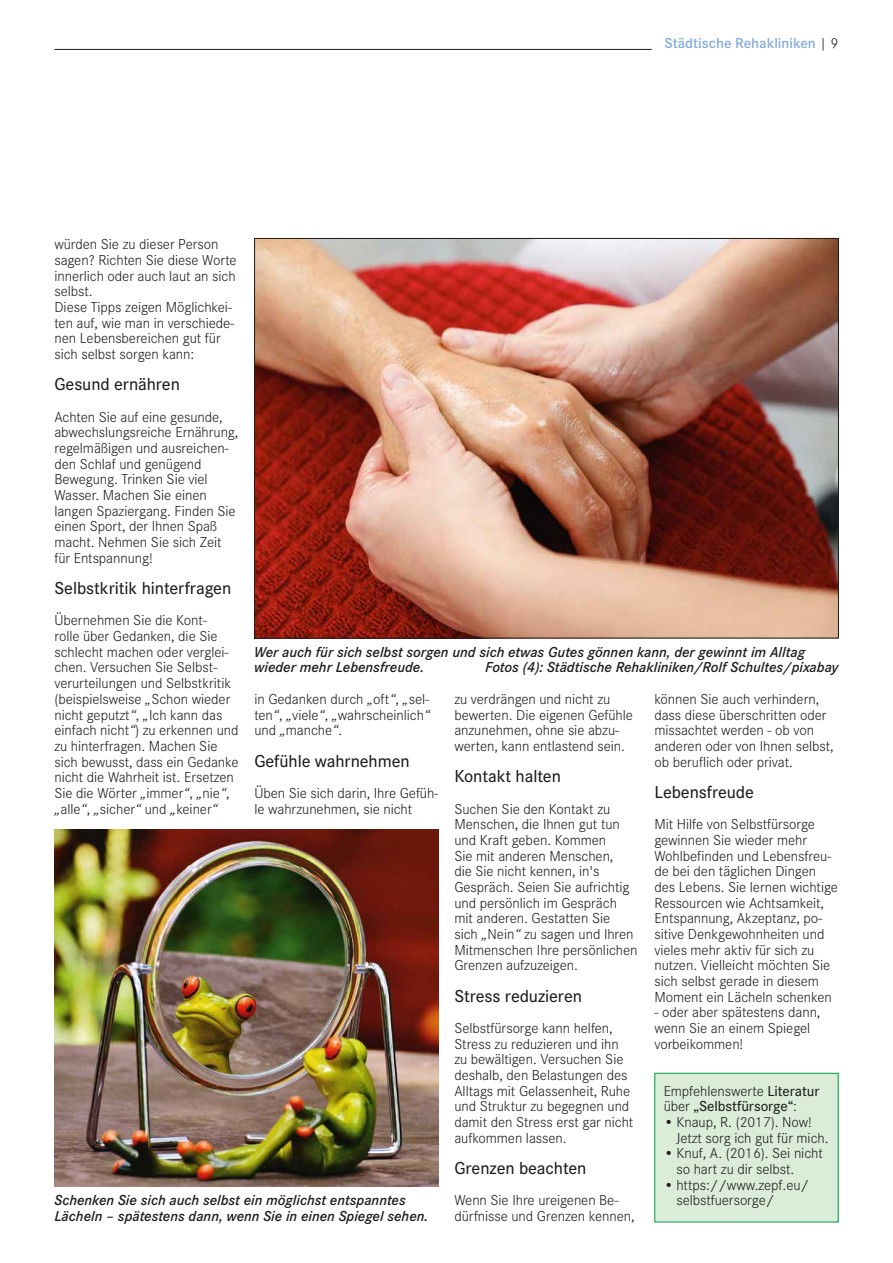
<style>
.page{position:relative;width:893px;height:1263px;background:#fff}
.page>*{position:absolute;margin:0;border:0;box-sizing:border-box;transform-origin:0 0}
.t1{font:500 18px "Corporate S";letter-spacing:-.005em;color:#1d1d1b}
.t2{font:300 15px/15.6px "Corporate S";letter-spacing:-.005em;color:#1d1d1b}
.t3{font:italic 600 15px/15.6px "Corporate S";color:#1d1d1b}
.t4{font:500 15px/15.6px "Corporate S";letter-spacing:-.005em;color:#1d1d1b}
.t5{font:600 15px "Corporate S";color:#86acdc}
.s1{font-weight:300;color:#1d1d1b}
.s2{font-style:italic}
.s3{font-weight:300}
</style>
<div class="page">
<hr style="left:54px;top:49px;width:598px;height:1px;background:#1d1d1b">
<img style="left:54px;top:829px;width:384px;height:357px">
<img style="left:256px;top:240px;width:581px;height:396px">
<div style="left:655px;top:1073px;width:183px;height:149px;background:#dbecd9"></div>
<p class="t5" style="left:664px;top:33px;width:176px">Städtische Rehakliniken <span class="s1">| 9</span></p>
<p class="t2" style="left:54px;top:236px;width:184px">würden Sie zu dieser Person sagen? Richten Sie diese Worte innerlich oder auch laut an sich selbst.<br>Diese Tipps zeigen Möglichkei&shy;ten auf, wie man in verschiede&shy;nen Lebensbereichen gut für sich selbst sorgen kann:</p>
<p class="t1" style="left:54px;top:373px;width:127px">Gesund ernähren</p>
<p class="t2" style="left:54px;top:408px;width:185px">Achten Sie auf eine gesunde, abwechslungsreiche Ernährung, regelmäßigen und ausreichen&shy;den Schlaf und genügend<br>Bewegung. Trinken Sie viel<br>Wasser. Machen Sie einen langen Spaziergang. Finden Sie einen Sport, der Ihnen Spaß macht. Nehmen Sie sich Zeit für Entspannung!</p>
<p class="t1" style="left:54px;top:576px;width:178px">Selbstkritik hinterfragen</p>
<p class="t2" style="left:54px;top:612px;width:186px">Übernehmen Sie die Kont-<br>rolle über Gedanken, die Sie schlecht machen oder verglei&shy;chen. Versuchen Sie Selbst&shy;verurteilungen und Selbstkritik (beispielsweise <span class="s2">„</span>Schon wieder nicht geputzt<span class="s2">“</span>, <span class="s2">„</span>Ich kann das einfach nicht<span class="s2">“</span>) zu erkennen und zu hinterfragen. Machen Sie sich bewusst, dass ein Gedanke nicht die Wahrheit ist. Ersetzen<br>Sie die Wörter <span class="s2">„</span>immer<span class="s2">“</span>, <span class="s2">„</span>nie<span class="s2">“</span>, <span class="s2">„</span>alle<span class="s2">“</span>, <span class="s2">„</span>sicher<span class="s2">“</span> und <span class="s2">„</span>keiner<span class="s2">“</span></p>
<p class="t3" style="left:254px;top:644px;width:552px">Wer auch für sich selbst sorgen und sich etwas Gutes gönnen kann, der gewinnt im Alltag wieder mehr Lebensfreude.</p>
<p class="t3" style="left:485px;top:659px;width:355px">Fotos (4): Städtische Rehakliniken/Rolf Schultes/pixabay</p>
<p class="t2" style="left:454px;top:690px;width:180px">zu verdrängen und nicht zu bewerten. Die eigenen Gefühle anzunehmen, ohne sie abzu&shy;werten, kann entlastend sein.</p>
<p class="t1" style="left:454px;top:764px;width:108px">Kontakt halten</p>
<p class="t2" style="left:454px;top:800px;width:185px">Suchen Sie den Kontakt zu<br>Menschen, die Ihnen gut tun und Kraft geben. Kommen<br>Sie mit anderen Menschen,<br>die Sie nicht kennen, in's<br>Gespräch. Seien Sie aufrichtig und persönlich im Gespräch mit anderen. Gestatten Sie<br>sich <span class="s2">„</span>Nein<span class="s2">“</span> zu sagen und Ihren<br>Mitmenschen Ihre persönlichen<br>Grenzen aufzuzeigen.</p>
<p class="t1" style="left:454px;top:984px;width:129px">Stress reduzieren</p>
<p class="t2" style="left:454px;top:1020px;width:180px">Selbstfürsorge kann helfen,<br>Stress zu reduzieren und ihn zu bewältigen. Versuchen Sie deshalb, den Belastungen des<br>Alltags mit Gelassenheit, Ruhe und Struktur zu begegnen und damit den Stress erst gar nicht aufkommen lassen.</p>
<p class="t1" style="left:454px;top:1156px;width:134px">Grenzen beachten</p>
<p class="t2" style="left:454px;top:1192px;width:182px">Wenn Sie Ihre ureigenen Be&shy;dürfnisse und Grenzen kennen,</p>
<p class="t2" style="left:254px;top:690px;width:177px;text-align:justify">in Gedanken durch <span class="s2">„</span>oft<span class="s2">“</span>, <span class="s2">„</span>sel&shy;ten<span class="s2">“</span>, <span class="s2">„</span>viele<span class="s2">“</span>, <span class="s2">„</span>wahrscheinlich<span class="s2">“ </span>und <span class="s2">„</span>manche<span class="s2">“</span>.</p>
<p class="t1" style="left:254px;top:749px;width:157px">Gefühle wahrnehmen</p>
<p class="t2" style="left:254px;top:784px;width:186px">Üben Sie sich darin, Ihre Gefüh&shy;le wahrzunehmen, sie nicht</p>
<p class="t2" style="left:654px;top:690px;width:181px">können Sie auch verhindern, dass diese überschritten oder missachtet werden - ob von anderen oder von Ihnen selbst, ob beruflich oder privat.</p>
<p class="t1" style="left:654px;top:780px;width:101px">Lebensfreude</p>
<p class="t2" style="left:654px;top:816px;width:185px">Mit Hilfe von Selbstfürsorge gewinnen Sie wieder mehr<br>Wohlbefinden und Lebensfreu&shy;de bei den täglichen Dingen des Lebens. Sie lernen wichtige<br>Ressourcen wie Achtsamkeit,<br>Entspannung, Akzeptanz, po&shy;sitive Denkgewohnheiten und vieles mehr aktiv für sich zu nutzen. Vielleicht möchten Sie sich selbst gerade in diesem<br>Moment ein Lächeln schenken</p>
<p class="t2" style="left:654px;top:1004px;width:168px">- oder aber spätestens dann, wenn Sie an einem Spiegel vorbeikommen!</p>
<p class="t4" style="left:664px;top:1082px;width:157px"><span class="s3">Empfehlenswerte</span> Literatur <span class="s3">über</span> „Selbstfürsorge“<span class="s3">:</span></p>
<p class="t2" style="left:676px;top:1114px;width:154px;text-indent:-13px">• Knaup, R. (2017). Now!<br>Jetzt sorg ich gut für mich.</p>
<p class="t2" style="left:676px;top:1145px;width:148px;text-indent:-13px">• Knuf, A. (2016). Sei nicht so hart zu dir selbst.</p>
<p class="t2" style="left:676px;top:1176px;width:134px;text-indent:-13px">• https://www.zepf.eu/ selbstfuersorge/</p>
<p class="t3" style="left:54px;top:1192px;width:375px">Schenken Sie sich auch selbst ein möglichst entspanntes<br>Lächeln – spätestens dann, wenn Sie in einen Spiegel sehen.</p>
</div>
